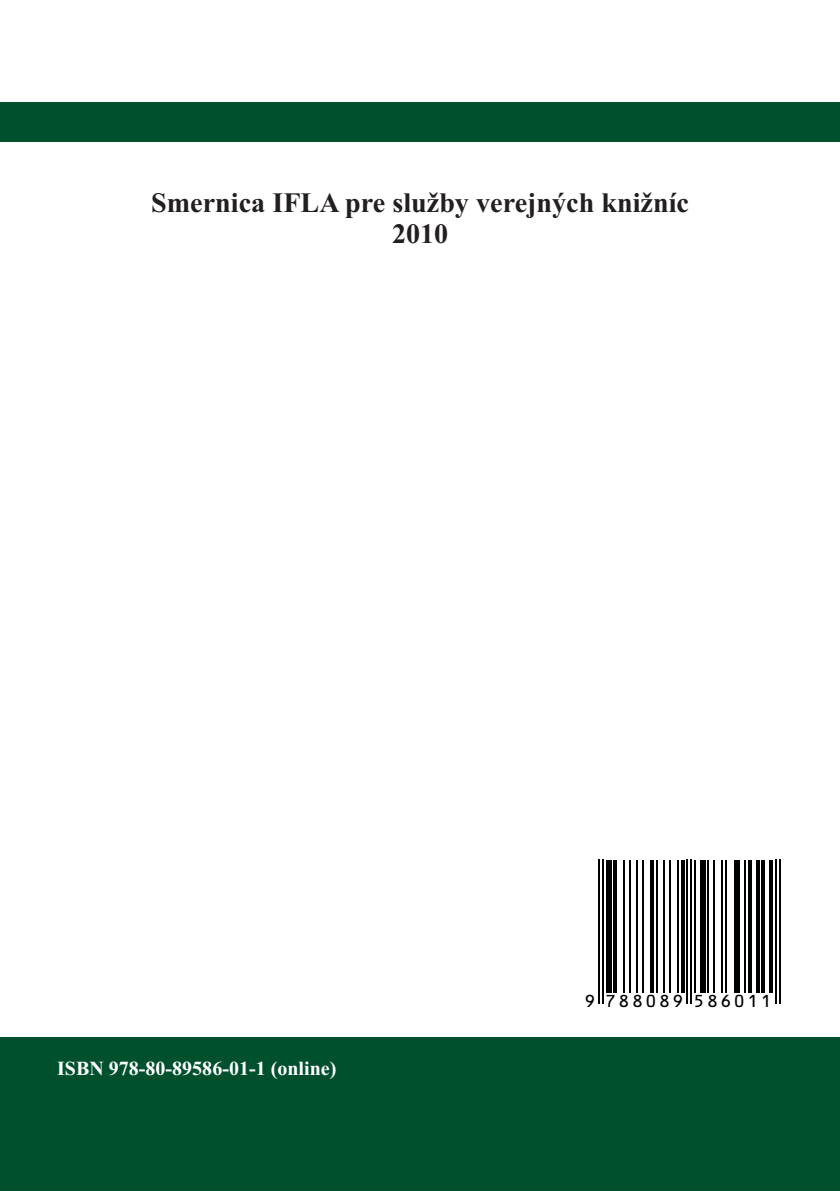
<style>
.page{position:relative;width:840px;height:1191px;background:#fff}
.page>*{position:absolute;margin:0;border:0;box-sizing:border-box;transform-origin:0 0}
.t1{font:700 28.2px/31.2px "Times New Roman";color:#231f20;text-align:center}
.t2{font:700 20px "Times New Roman";color:#fff}
.t3{font:19.2px "OCRB10 Pitch BT";letter-spacing:.09em;color:#010202}
</style>
<div class="page">
<div style="left:0;top:1036px;width:839px;height:155px;background:#00502e"></div>
<div style="left:0;top:103px;width:839px;height:39px;background:#00502e"></div>
<hr style="left:597px;top:860px;width:2px;height:144px;background:#010202">
<hr style="left:601px;top:860px;width:2px;height:144px;background:#010202">
<div style="left:605px;top:860px;width:5px;height:132px;background:#010202"></div>
<hr style="left:613px;top:860px;width:3px;height:132px;background:#010202">
<hr style="left:623px;top:860px;width:1px;height:132px;background:#010202">
<hr style="left:628px;top:860px;width:2px;height:132px;background:#010202">
<hr style="left:636px;top:860px;width:1px;height:132px;background:#010202">
<hr style="left:642px;top:860px;width:1px;height:132px;background:#010202">
<svg style="left:650px;top:860px;width:3px;height:132px"></svg>
<hr style="left:655px;top:860px;width:2px;height:132px;background:#010202">
<hr style="left:663px;top:860px;width:1px;height:132px;background:#010202">
<hr style="left:669px;top:860px;width:1px;height:132px;background:#010202">
<hr style="left:676px;top:860px;width:2px;height:132px;background:#010202">
<hr style="left:680px;top:860px;width:3px;height:132px;background:#010202">
<hr style="left:686px;top:860px;width:1px;height:144px;background:#010202">
<hr style="left:690px;top:860px;width:1px;height:144px;background:#010202">
<hr style="left:694px;top:860px;width:1px;height:132px;background:#010202">
<div style="left:699px;top:860px;width:6px;height:132px;background:#010202"></div>
<hr style="left:707px;top:860px;width:1px;height:132px;background:#010202">
<hr style="left:713px;top:860px;width:1px;height:132px;background:#010202">
<hr style="left:720px;top:860px;width:2px;height:132px;background:#010202">
<hr style="left:724px;top:860px;width:2px;height:132px;background:#010202">
<div style="left:734px;top:860px;width:5px;height:132px;background:#010202"></div>
<hr style="left:743px;top:860px;width:2px;height:132px;background:#010202">
<svg style="left:748px;top:860px;width:3px;height:132px"></svg>
<hr style="left:755px;top:860px;width:3px;height:132px;background:#010202">
<hr style="left:761px;top:860px;width:3px;height:132px;background:#010202">
<svg style="left:769px;top:860px;width:3px;height:132px"></svg>
<hr style="left:774px;top:860px;width:2px;height:144px;background:#010202">
<hr style="left:778px;top:860px;width:1px;height:144px;background:#010202">
<p class="t1" style="left:151px;top:189px;width:539px">Smernica IFLA pre služby verejných knižníc<br>2010</p>
<p class="t2" style="left:57px;top:1061px;width:280px">ISBN 978-80-89586-01-1 (online)</p>
<p class="t3" style="left:583px;top:992px;width:190px">9 788089 586011</p>
</div>
